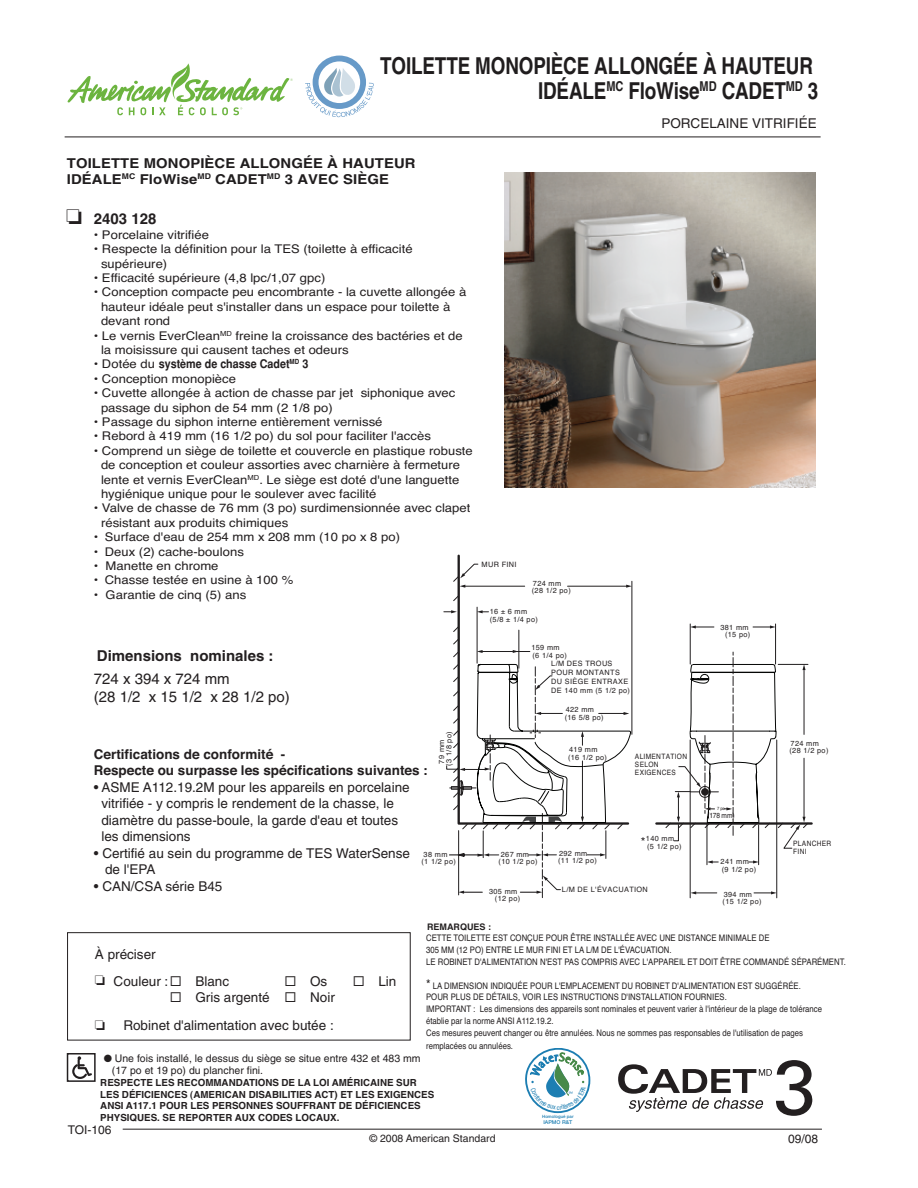
<style>
.page{position:relative;width:918px;height:1188px;background:#fff}
.page>*{position:absolute;margin:0;border:0;box-sizing:border-box;transform-origin:0 0}
.t1{font:700 23.4px/25.2px "Helvetica";letter-spacing:-.01em;color:#201d1e;text-align:right;scale:.81 1}
.t2{font:15px/18px "Helvetica";color:#231f20}
.t3{font:700 15px "Helvetica";color:#231f20}
.t4{font:700 13.65px/16.4px "Helvetica";letter-spacing:.005em;color:#201d1e;scale:1.09 1}
.t5{font:13.5px/16.5px "Helvetica";color:#231f20}
.t6{font:700 13.5px/16.2px "Helvetica";color:#231f20}
.t7{font:12.3px "Helvetica";color:#231f20}
.t8{font:12px/14.4px "Helvetica";color:#231f20;scale:1.09 1}
.t9{font:700 condensed 12px "Helvetica";color:#231f20;scale:1.09 1}
.t10{font:12px "Helvetica";color:#231f20}
.t11{font:10.5px/12.6px "Helvetica";color:#231f20}
.t12{font:700 9.75px/11.7px "Helvetica";color:#231f20}
.t13{font:9px/12.1px "Helvetica";color:#231f20;scale:.86 1}
.t14{font:700 9px "Helvetica";color:#231f20}
.t15{font:7.35px/7.4px "Helvetica";letter-spacing:.045em;color:#231f20}
.t16{font:7.35px/7.9px "Helvetica";letter-spacing:.045em;color:#231f20;scale:.9 1}
.t17{font:500 5.25px "Helvetica Neue";color:#1d7eb2}
.t18{font:4.5px "Helvetica";color:#231f20;scale:.9 1}
.t19{font:500 4.35px "Helvetica Neue";color:#1d7eb2}
.s1{font-weight:400;font-stretch:normal}
.s2{font-size:13.5px}
</style>
<div class="page">
<hr style="left:123px;top:1129px;width:699px;height:1px;background:#231f20">
<hr style="left:65px;top:137px;width:756px;height:1px;background:#231f20">
<div style="left:67px;top:932px;width:344px;height:108px;border:1px solid #231f20"></div>
<svg style="left:72px;top:1056px;width:20px;height:23px"></svg>
<div style="left:67px;top:1053px;width:29px;height:29px;border:2px solid #231f20"></div>
<svg style="left:443px;top:564px;width:366px;height:334px"></svg>
<img style="left:504px;top:173px;width:312px;height:315px">
<svg style="left:68px;top:63px;width:225px;height:52px"></svg>
<svg style="left:618px;top:1060px;width:194px;height:56px"></svg>
<svg style="left:305px;top:55px;width:69px;height:62px"></svg>
<svg style="left:525px;top:1048px;width:66px;height:66px"></svg>
<h1 class="t1" style="left:380px;top:55px;width:543px">TOILETTE MONOPIÈCE ALLONGÉE À HAUTEUR<br>IDÉALE<sup>MC</sup> FloWise<sup>MD</sup> CADET<sup>MD</sup> 3</h1>
<p class="t5" style="left:661px;top:116px;width:157px">PORCELAINE VITRIFIÉE</p>
<p class="t4" style="left:67px;top:156px;width:321px">TOILETTE MONOPIÈCE ALLONGÉE À HAUTEUR<br>IDÉALE<sup>MC</sup> FloWise<sup>MD</sup> CADET<sup>MD</sup> 3 AVEC SIÈGE</p>
<p class="t3" style="left:66px;top:205px;width:92px">❏ 2403 128</p>
<p class="t8" style="left:94px;top:227px;width:107px">• Porcelaine vitrifiée</p>
<p class="t8" style="left:101px;top:241px;width:287px;text-indent:-7px">• Respecte la définition pour la TES (toilette à efficacité supérieure)</p>
<p class="t8" style="left:94px;top:270px;width:214px">• Efficacité supérieure (4,8 lpc/1,07 gpc)</p>
<p class="t8" style="left:101px;top:285px;width:337px;text-indent:-7px">• Conception compacte peu encombrante - la cuvette allongée à hauteur idéale peut s'installer dans un espace pour toilette à devant rond</p>
<p class="t8" style="left:101px;top:328px;width:333px;text-indent:-7px">• Le vernis EverClean<sup>MD</sup> freine la croissance des bactéries et de la moisissure qui causent taches et odeurs</p>
<p class="t9" style="left:94px;top:357px;width:198px"><span class="s1">• Dotée du</span> système de chasse Cadet<sup>MD</sup> 3</p>
<p class="t8" style="left:94px;top:371px;width:132px">• Conception monopièce</p>
<p class="t8" style="left:101px;top:385px;width:327px;text-indent:-7px">• Cuvette allongée à action de chasse par jet siphonique avec passage du siphon de 54 mm (2 1/8 po)</p>
<p class="t8" style="left:94px;top:414px;width:266px">• Passage du siphon interne entièrement vernissé</p>
<p class="t8" style="left:94px;top:429px;width:311px">• Rebord à 419 mm (16 1/2 po) du sol pour faciliter l'accès</p>
<p class="t8" style="left:101px;top:443px;width:343px;text-indent:-7px">• Comprend un siège de toilette et couvercle en plastique robuste de conception et couleur assorties avec charnière à fermeture lente et vernis EverClean<sup>MD</sup>. Le siège est doté d'une languette hygiénique unique pour le soulever avec facilité</p>
<p class="t8" style="left:101px;top:501px;width:340px;text-indent:-7px">• Valve de chasse de 76 mm (3 po) surdimensionnée avec clapet résistant aux produits chimiques</p>
<p class="t8" style="left:94px;top:529px;width:283px">• Surface d'eau de 254 mm x 208 mm (10 po x 8 po)</p>
<p class="t8" style="left:94px;top:544px;width:139px">• Deux (2) cache-boulons</p>
<p class="t8" style="left:94px;top:558px;width:116px">• Manette en chrome</p>
<p class="t8" style="left:94px;top:573px;width:185px">• Chasse testée en usine à 100 %</p>
<p class="t8" style="left:94px;top:587px;width:141px">• Garantie de cinq (5) ans</p>
<p class="t3" style="left:97px;top:651px;width:178px">Dimensions nominales :</p>
<p class="t2" style="left:94px;top:672px;width:197px">724 x 394 x 724 mm<br>(28 1/2 x 15 1/2 x 28 1/2 po)</p>
<p class="t15" style="left:438px;top:766px;width:36px;text-indent:2px;rotate:-90deg">79 mm (3 1/8 po)</p>
<p class="t6" style="left:94px;top:746px;width:335px">Certifications de conformité -<br>Respecte ou surpasse les spécifications suivantes :</p>
<p class="t5" style="left:101px;top:780px;width:310px;text-indent:-8px">• ASME A112.19.2M pour les appareils en porcelaine vitrifiée - y compris le rendement de la chasse, le diamètre du passe-boule, la garde d'eau et toutes les dimensions</p>
<p class="t5" style="left:105px;top:846px;width:306px;text-indent:-11px">• Certifié au sein du programme de TES WaterSense de l'EPA</p>
<p class="t5" style="left:94px;top:879px;width:130px">• CAN/CSA série B45</p>
<p class="t15" style="left:421px;top:850px;width:36px;text-indent:2px">38 mm (1 1/2 po)</p>
<p class="t15" style="left:482px;top:561px;width:37px">MUR FINI</p>
<p class="t15" style="left:532px;top:580px;width:40px">724 mm (28 1/2 po)</p>
<p class="t15" style="left:490px;top:608px;width:50px">16±6mm (5/8 ± 1/4 po)</p>
<p class="t15" style="left:531px;top:644px;width:37px">159 mm (6 1/4 po)</p>
<p class="t15" style="left:551px;top:659px;width:80px;line-height:8.9px">L/M DES TROUS<br>POUR MONTANTS<br>DU SIÈGE ENTRAXE<br>DE 140 mm (5 1/2 po)</p>
<p class="t15" style="left:565px;top:706px;width:40px">422 mm (16 5/8 po)</p>
<p class="t15" style="left:568px;top:746px;width:40px">419 mm (16 1/2 po)</p>
<p class="t16" style="left:635px;top:753px;width:60px">ALIMENTATION<br>SELON<br>EXIGENCES</p>
<p class="t15" style="left:499px;top:850px;width:40px;text-indent:2px">267 mm (10 1/2 po)</p>
<p class="t15" style="left:495px;top:888px;width:27px;text-indent:-6px">305 mm (12 po)</p>
<p class="t15" style="left:558px;top:850px;width:40px">292 mm (11 1/2 po)</p>
<p class="t15" style="left:646px;top:835px;width:37px">140 mm (5 1/2 po)</p>
<p class="t7" style="left:641px;top:831px;width:6px">*</p>
<p class="t15" style="left:562px;top:885px;width:88px">L/M DE L'ÉVACUATION</p>
<p class="t15" style="left:720px;top:623px;width:32px;text-align:right">381 mm (15 po)</p>
<p class="t18" style="left:717px;top:805px;width:10px">7 po</p>
<p class="t16" style="left:707px;top:811px;width:32px">(178 mm)</p>
<p class="t15" style="left:721px;top:858px;width:37px">241 mm (9 1/2 po)</p>
<p class="t15" style="left:723px;top:891px;width:40px">394 mm (15 1/2 po)</p>
<p class="t15" style="left:790px;top:739px;width:40px">724 mm (28 1/2 po)</p>
<p class="t16" style="left:793px;top:840px;width:44px">PLANCHER<br>FINI</p>
<p class="t5" style="left:95px;top:948px;width:62px">À préciser</p>
<p class="t5" style="left:114px;top:974px;width:117px">Couleur :◻ Blanc</p>
<p class="t5" style="left:285px;top:974px;width:44px">◻ Os</p>
<p class="t5" style="left:353px;top:974px;width:45px">◻ Lin</p>
<p class="t5" style="left:170px;top:990px;width:167px">◻ Gris argenté ◻ Noir</p>
<p class="t5" style="left:123px;top:1018px;width:212px">Robinet d'alimentation avec butée :</p>
<p class="t14" style="left:427px;top:919px;width:65px">REMARQUES :</p>
<p class="t13" style="left:426px;top:931px;width:490px">CETTE TOILETTE EST CONÇUE POUR ÊTRE INSTALLÉE AVEC UNE DISTANCE MINIMALE DE<br>305 MM (12 PO) ENTRE LE MUR FINI ET LA L/M DE L'ÉVACUATION.<br>LE ROBINET D'ALIMENTATION N'EST PAS COMPRIS AVEC L'APPAREIL ET DOIT ÊTRE COMMANDÉ SÉPARÉMENT.</p>
<p class="t13" style="left:426px;top:980px;width:437px;line-height:10.8px"><span class="s2">*</span> LA DIMENSION INDIQUÉE POUR L'EMPLACEMENT DU ROBINET D'ALIMENTATION EST SUGGÉRÉE.<br>POUR PLUS DE DÉTAILS, VOIR LES INSTRUCTIONS D'INSTALLATION FOURNIES.</p>
<p class="t13" style="left:426px;top:1003px;width:462px">IMPORTANT : Les dimensions des appareils sont nominales et peuvent varier à l'intérieur de la plage de tolérance établie par la norme ANSI A112.19.2.<br>Ces mesures peuvent changer ou être annulées. Nous ne sommes pas responsables de l'utilisation de pages remplacées ou annulées.</p>
<p class="t11" style="left:112px;top:1053px;width:310px;text-indent:-8px">● Une fois installé, le dessus du siège se situe entre 432 et 483 mm (17 po et 19 po) du plancher fini.</p>
<p class="t12" style="left:100px;top:1076px;width:335px">RESPECTE LES RECOMMANDATIONS DE LA LOI AMÉRICAINE SUR LES DÉFICIENCES (AMERICAN DISABILITIES ACT) ET LES EXIGENCES ANSI A117.1 POUR LES PERSONNES SOUFFRANT DE DÉFICIENCES PHYSIQUES. SE REPORTER AUX CODES LOCAUX.</p>
<p class="t10" style="left:68px;top:1125px;width:45px">TOI-106</p>
<p class="t11" style="left:369px;top:1133px;width:128px">© 2008 American Standard</p>
<p class="t19" style="left:542px;top:1115px;width:33px">Homologué par</p>
<p class="t17" style="left:543px;top:1120px;width:30px">IAPMO R&amp;T</p>
<p class="t10" style="left:788px;top:1134px;width:32px">09/08</p>
</div>
